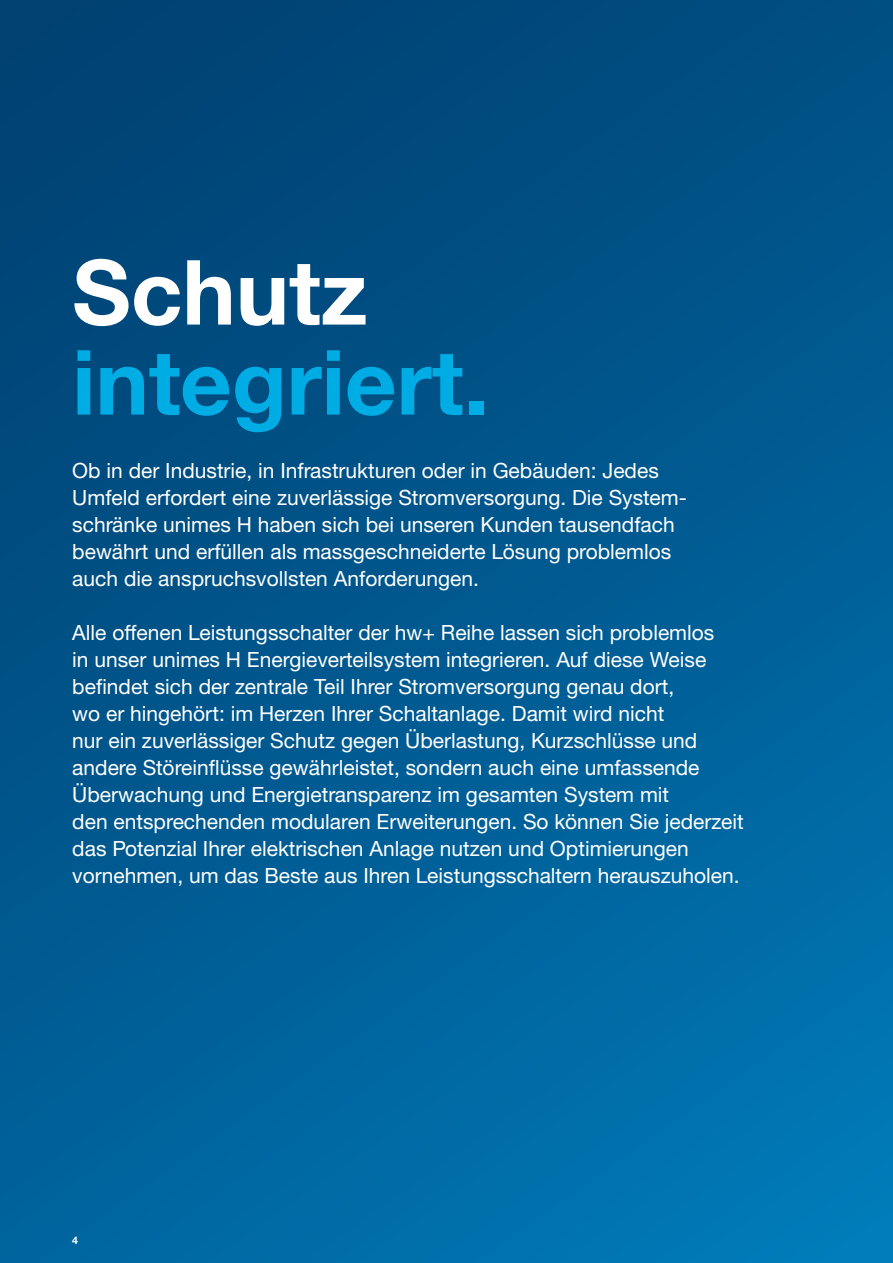
<style>
.page{position:relative;width:893px;height:1263px;background:#fff}
.page>*{position:absolute;margin:0;border:0;box-sizing:border-box;transform-origin:0 0}
.t1{font:700 90px "Helvetica Neue LTW1 G";color:#00ace4}
.t2{font:700 90px "Helvetica Neue LTW1 G";color:#fff}
.t3{font:21px/27px "Helvetica Neue LTW1 G";color:#fff}
.t4{font:700 10.5px "Helvetica Neue LTW1 G";color:#fff}
</style>
<div class="page">
<div style="left:0;top:0;width:893px;height:1263px;background:linear-gradient(to bottom,#004577,#006fab)"></div>
<h1 class="t2" style="left:72px;top:237px;width:297px">Schutz</h1>
<h1 class="t1" style="left:72px;top:327px;width:418px">integriert.</h1>
<p class="t3" style="left:72px;top:456px;width:616px">Ob in der Industrie, in Infrastrukturen oder in Gebäuden: Jedes Umfeld erfordert eine zuverlässige Stromversorgung. Die System&shy;schränke unimes H haben sich bei unseren Kunden tausendfach bewährt und erfüllen als massgeschneiderte Lösung problemlos auch die anspruchsvollsten Anforderungen.</p>
<p class="t3" style="left:72px;top:618px;width:673px">Alle offenen Leistungsschalter der hw+ Reihe lassen sich problemlos<br>in unser unimes H Energieverteilsystem integrieren. Auf diese Weise befindet sich der zentrale Teil Ihrer Stromversorgung genau dort,<br>wo er hingehört: im Herzen Ihrer Schaltanlage. Damit wird nicht<br>nur ein zuverlässiger Schutz gegen Überlastung, Kurzschlüsse und andere Störeinflüsse gewährleistet, sondern auch eine umfassende Überwachung und Energietransparenz im gesamten System mit<br>den entsprechenden modularen Erweiterungen. So können Sie jederzeit das Potenzial Ihrer elektrischen Anlage nutzen und Optimierungen vornehmen, um das Beste aus Ihren Leistungsschaltern herauszuholen.</p>
<p class="t4" style="left:72px;top:1233px;width:7px">4</p>
</div>
